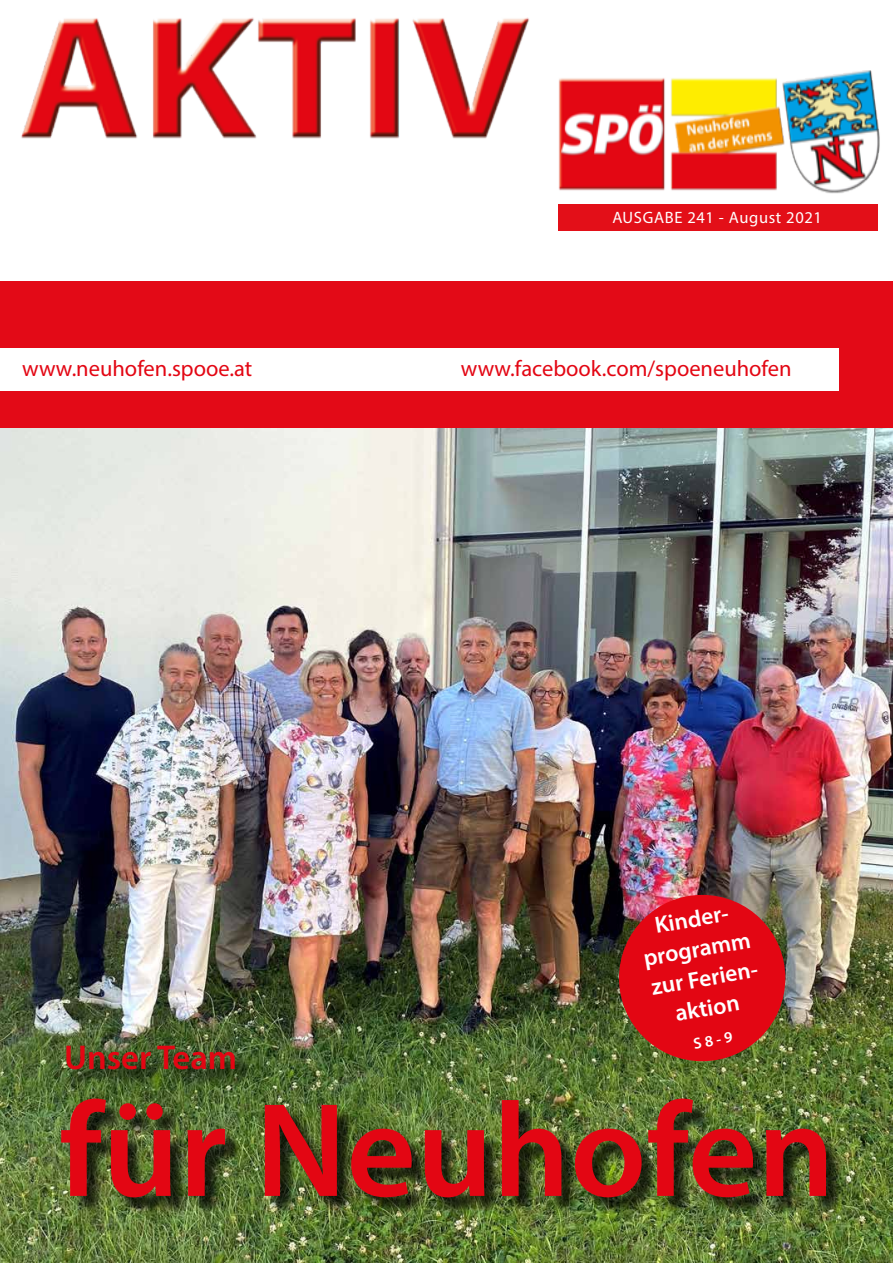
<style>
.page{position:relative;width:893px;height:1263px;background:#fff}
.page>*{position:absolute;margin:0;border:0;box-sizing:border-box;transform-origin:0 0}
.t1{font:600 135px "Myriad Pro";color:#e30613}
.t2{font:600 34.5px "Myriad Pro";color:#e30613}
.t3{font:600 23.4px/30px "Myriad Pro";color:#fff;text-align:center}
.t4{font:22.5px "Myriad Pro";color:#e30613}
.t5{font:16.5px "Myriad Pro";letter-spacing:.04em;color:#fff}
.t6{font:600 15.6px "Myriad Pro";color:#fff}
</style>
<div class="page">
<img style="left:0;top:427px;width:893px;height:836px">
<img style="left:558px;top:70px;width:322px;height:124px">
<img style="left:21px;top:17px;width:508px;height:122px">
<div style="left:64px;top:1100px;width:780px;height:116px;background:#000;opacity:.75"></div>
<div style="left:558px;top:204px;width:320px;height:27px;background:#e30f18"></div>
<div style="left:0;top:281px;width:893px;height:146px;background:#e30a17"></div>
<div style="left:0;top:348px;width:839px;height:43px;background:#fff"></div>
<div style="left:69px;top:1048px;width:185px;height:40px;background:#000;opacity:.75"></div>
<div style="left:619px;top:895px;width:166px;height:166px;background:#e30613;border-radius:50%"></div>
<p class="t5" style="left:612px;top:208px;width:211px">AUSGABE 241 - August 2021</p>
<p class="t4" style="left:22px;top:355px;width:231px">www.neuhofen.spooe.at</p>
<p class="t4" style="left:461px;top:355px;width:332px">www.facebook.com/spoeneuhofen</p>
<h2 class="t2" style="left:64px;top:1035px;width:174px">Unser Team</h2>
<p class="t3" style="left:636px;top:913px;width:116px;rotate:-10deg">Kinder&shy;programm zur Ferien&shy;aktion</p>
<p class="t6" style="left:692px;top:1034px;width:41px;rotate:-10deg">S 8 - 9</p>
<h1 class="t1" style="left:59px;top:1065px;width:777px">für Neuhofen</h1>
</div>
